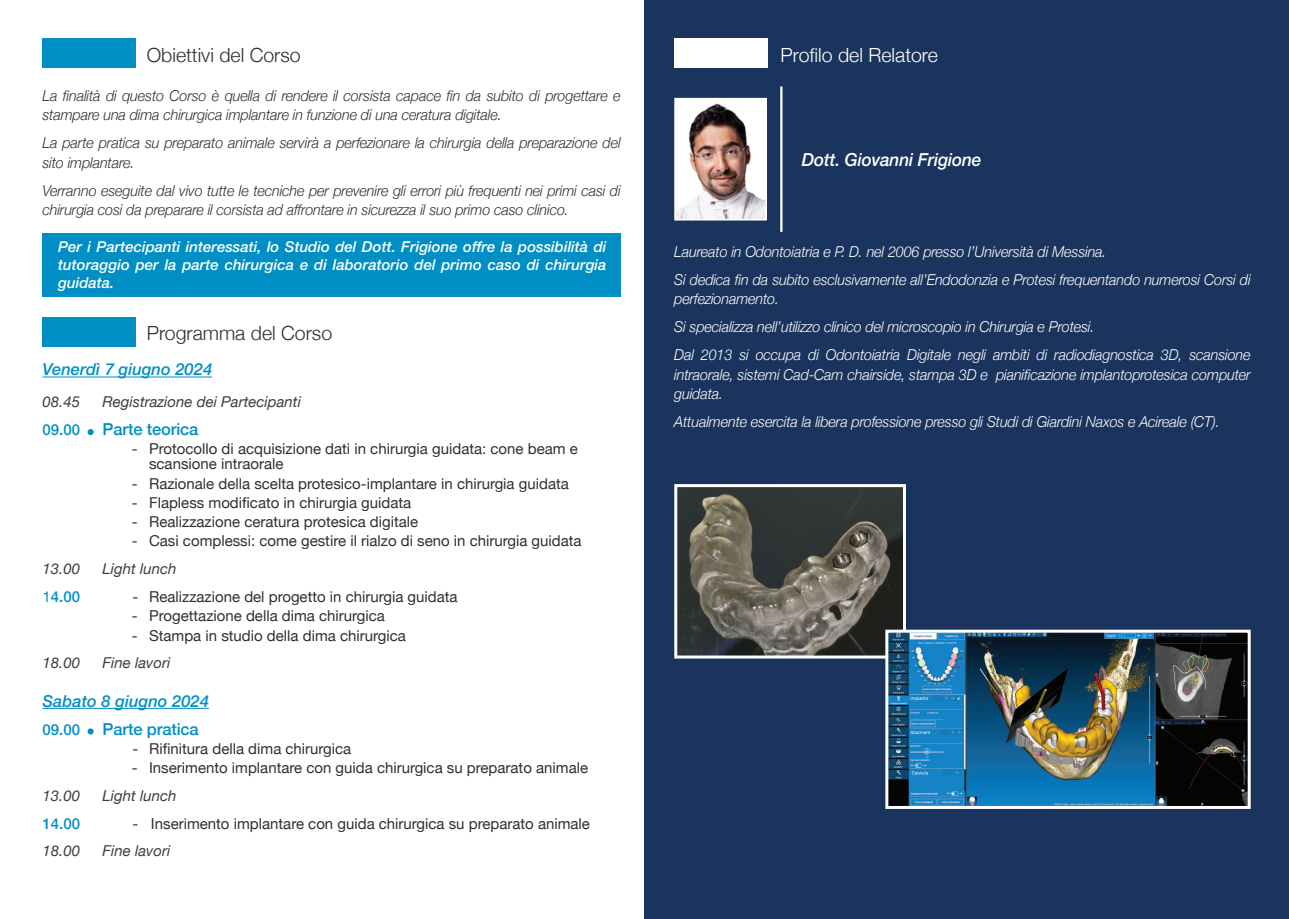
<style>
.page{position:relative;width:1289px;height:919px;background:#fff}
.page>*{position:absolute;margin:0;border:0;box-sizing:border-box;transform-origin:0 0}
.t1{font:300 19.5px "Helvetica Neue";color:#312f30}
.t2{font:300 19.5px "Helvetica Neue";color:#fff}
.t3{font:italic 500 18px "Helvetica Neue";letter-spacing:-.01em;color:#fff;scale:.96 1}
.t4{font:italic 500 16.5px "Helvetica Neue";color:#008fc5}
.t5{font:500 16.5px "Helvetica Neue";letter-spacing:-.01em;color:#008fc5}
.t6{font:15px/15px "Helvetica Neue";color:#312f30}
.t7{font:italic 300 15px/19.5px "Helvetica Neue";letter-spacing:-.01em;color:#fff;scale:.96 1}
.t8{font:italic 300 15px/19.5px "Helvetica Neue";letter-spacing:-.01em;color:#312f30;scale:.96 1}
.t9{font:italic 500 15px/18px "Helvetica Neue";color:#fff;text-align:justify}
.t10{font:italic 15px "Helvetica Neue";color:#3e3e3f}
.t11{font:500 15px "Helvetica Neue";color:#008fc5}
.s1{font-weight:400}
</style>
<div class="page">
<div style="left:644px;top:0;width:644px;height:918px;background:#1a345d"></div>
<div style="left:43px;top:38px;width:93px;height:30px;background:#008fc5"></div>
<div style="left:43px;top:317px;width:93px;height:30px;background:#008fc5"></div>
<hr style="left:43px;top:376px;width:169px;height:1px;background:#008fc5">
<svg style="left:88px;top:429px;width:6px;height:6px"></svg>
<hr style="left:43px;top:708px;width:166px;height:1px;background:#008fc5">
<svg style="left:88px;top:728px;width:6px;height:6px"></svg>
<div style="left:674px;top:38px;width:93px;height:30px;background:#fff"></div>
<img style="left:677px;top:101px;width:87px;height:116px">
<div style="left:674px;top:98px;width:93px;height:122px;border:2px solid #fff"></div>
<hr style="left:780px;top:86px;width:2px;height:146px;background:#fff">
<div style="left:43px;top:233px;width:577px;height:64px;background:#008fc5"></div>
<img style="left:678px;top:488px;width:224px;height:166px">
<div style="left:674px;top:484px;width:232px;height:174px;border:3px solid #fff"></div>
<img style="left:889px;top:633px;width:357px;height:171px">
<div style="left:885px;top:629px;width:365px;height:179px;border:3px solid #fff"></div>
<p class="t1" style="left:147px;top:39px;width:155px">Obiettivi del Corso</p>
<p class="t8" style="left:43px;top:85px;width:603px">La finalità di questo Corso è quella di rendere il corsista capace fin da subito di progettare e stampare una dima chirurgica implantare in funzione di una ceratura digitale.</p>
<p class="t8" style="left:43px;top:132px;width:603px">La parte pratica su preparato animale servirà a perfezionare la chirurgia della preparazione del sito implantare.</p>
<p class="t8" style="left:43px;top:180px;width:603px">Verranno eseguite dal vivo tutte le tecniche per prevenire gli errori più frequenti nei primi casi di chirurgia cosi da preparare il corsista ad affrontare in sicurezza il suo primo caso clinico.</p>
<p class="t9" style="left:58px;top:237px;width:550px">Per i Partecipanti interessati, lo Studio del Dott. Frigione offre la possibilità di tutoraggio per la parte chirurgica e di laboratorio del primo caso di chirurgia guidata.</p>
<p class="t1" style="left:147px;top:317px;width:187px">Programma del Corso</p>
<p class="t4" style="left:43px;top:360px;width:171px">Venerdì 7 giugno 2024</p>
<p class="t10" style="left:43px;top:393px;width:39px">08.45</p>
<p class="t10" style="left:103px;top:393px;width:200px">Registrazione dei Partecipanti</p>
<p class="t11" style="left:43px;top:417px;width:39px">09.00</p>
<p class="t5" style="left:103px;top:416px;width:97px">Parte teorica</p>
<p class="t6" style="left:149px;top:442px;width:430px;text-indent:-17px">- Protocollo di acquisizione dati in chirurgia guidata: cone beam e scansione intraorale</p>
<p class="t6" style="left:132px;top:476px;width:438px">- Razionale della scelta protesico-implantare in chirurgia guidata</p>
<p class="t6" style="left:132px;top:496px;width:281px">- Flapless modificato in chirurgia guidata</p>
<p class="t6" style="left:132px;top:515px;width:288px">- Realizzazione ceratura protesica digitale</p>
<p class="t6" style="left:132px;top:534px;width:451px">- Casi complessi: come gestire il rialzo di seno in chirurgia guidata</p>
<p class="t10" style="left:43px;top:560px;width:39px">13.00</p>
<p class="t10" style="left:103px;top:560px;width:75px">Light lunch</p>
<p class="t11" style="left:43px;top:584px;width:39px"><span class="s1">1</span>4.00</p>
<p class="t6" style="left:133px;top:590px;width:326px">- Realizzazione del progetto in chirurgia guidata</p>
<p class="t6" style="left:132px;top:609px;width:254px">- Progettazione della dima chirurgica</p>
<p class="t6" style="left:132px;top:628px;width:275px">- Stampa in studio della dima chirurgica</p>
<p class="t10" style="left:43px;top:654px;width:39px">18.00</p>
<p class="t10" style="left:103px;top:654px;width:69px">Fine lavori</p>
<p class="t4" style="left:43px;top:691px;width:168px">Sabato 8 giugno 2024</p>
<p class="t11" style="left:43px;top:717px;width:39px">09.00</p>
<p class="t5" style="left:103px;top:715px;width:98px">Parte pratica</p>
<p class="t6" style="left:133px;top:741px;width:220px">- Rifinitura della dima chirurgica</p>
<p class="t6" style="left:132px;top:761px;width:458px">- Inserimento implantare con guida chirurgica su preparato animale</p>
<p class="t10" style="left:43px;top:786px;width:39px">13.00</p>
<p class="t10" style="left:103px;top:786px;width:75px">Light lunch</p>
<p class="t11" style="left:43px;top:811px;width:39px">14.00</p>
<p class="t6" style="left:133px;top:816px;width:459px">- Inserimento implantare con guida chirurgica su preparato animale</p>
<p class="t10" style="left:43px;top:841px;width:39px">18.00</p>
<p class="t10" style="left:103px;top:841px;width:69px">Fine lavori</p>
<p class="t2" style="left:780px;top:39px;width:159px">Profilo del Relatore</p>
<p class="t3" style="left:801px;top:149px;width:189px">Dott. Giovanni Frigione</p>
<p class="t7" style="left:674px;top:241px;width:452px">Laureato in Odontoiatria e P. D. nel 2006 presso l’Università di Messina.</p>
<p class="t7" style="left:674px;top:269px;width:602px">Si dedica fin da subito esclusivamente all’Endodonzia e Protesi frequentando numerosi Corsi di perfezionamento.</p>
<p class="t7" style="left:674px;top:316px;width:439px">Si specializza nell’utilizzo clinico del microscopio in Chirurgia e Protesi.</p>
<p class="t7" style="left:674px;top:344px;width:602px;text-align:justify">Dal 2013 si occupa di Odontoiatria Digitale negli ambiti di radiodiagnostica 3D, scansione intraorale, sistemi Cad-Cam chairside, stampa 3D e pianificazione implantoprotesica computer guidata.</p>
<p class="t7" style="left:674px;top:411px;width:569px">Attualmente esercita la libera professione presso gli Studi di Giardini Naxos e Acireale (CT).</p>
</div>
